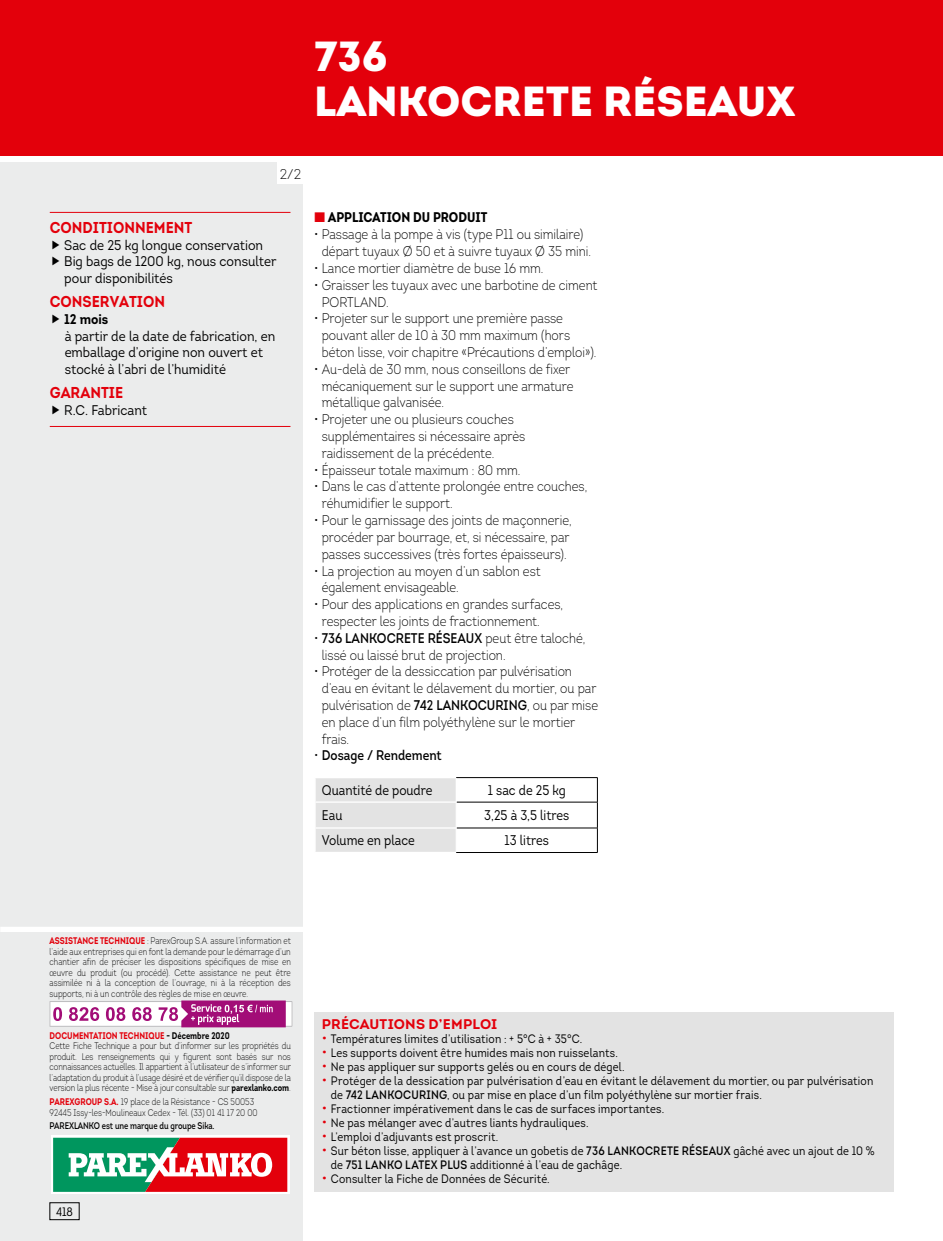
<style>
.page{position:relative;width:943px;height:1241px;background:#fff}
.page>*{position:absolute;margin:0;border:0;box-sizing:border-box;transform-origin:0 0}
.t1{font:900 42px/45.5px "Intro";color:#fff}
.t2{font:700 15.75px "Intro";color:#e3000b;scale:.9 1}
.t3{font:300 14px/16.8px "Intro";color:#000;scale:.86 1}
.t4{font:14px/16.8px "Intro";color:#000;scale:.9 1}
.t5{font:14px "Intro";color:#000;scale:.86 1}
.t6{font:700 14px "Intro Cond";color:#000}
.t7{font:700 14px "Intro";letter-spacing:.015em;color:#e3000b}
.t8{font:600 14px "Intro";color:#000;scale:.86 1}
.t9{font:700 14px "Intro";color:#000;scale:.9 1}
.t10{font:300 14px "Intro";color:#000}
.t11{font:12.25px/14px "Intro";letter-spacing:.015em;color:#000;scale:.86 1}
.t12{font:12.25px "Intro Cond";color:#000}
.t13{font:300 9.62px/10.5px "Intro";letter-spacing:-.01em;color:#000;scale:.8 1}
.t14{font:600 9.62px "Intro";letter-spacing:-.01em;color:#000;scale:.8 1}
.s1{color:#e3000b}
.s2{font-weight:600}
.s3{font-weight:300}
.s4{font-weight:700;color:#e3000b}
.s5{font-weight:700}
.s6{font-size:14px;color:#e3000b}
</style>
<div class="page">
<div style="left:0;top:163px;width:303px;height:1077px;background:#ebecec"></div>
<div style="left:0;top:0;width:943px;height:156px;background:#e3000b"></div>
<svg style="left:51px;top:1135px;width:238px;height:58px"></svg>
<svg style="left:53px;top:1137px;width:234px;height:54px;background:#9c7768"></svg>
<div style="left:0;top:926px;width:305px;height:5px;background:#fff"></div>
<hr style="left:456px;top:777px;width:141px;height:1px;background:#000">
<hr style="left:456px;top:801px;width:141px;height:1px;background:#000">
<hr style="left:456px;top:827px;width:141px;height:1px;background:#000">
<svg style="left:597px;top:777px;width:1px;height:75px"></svg>
<hr style="left:456px;top:852px;width:141px;height:1px;background:#000">
<svg style="left:315px;top:777px;width:142px;height:75px;background:#e4e4e4"></svg>
<hr style="left:50px;top:212px;width:240px;height:1px;background:#e3000b">
<hr style="left:50px;top:426px;width:240px;height:1px;background:#e3000b">
<div style="left:314px;top:1011px;width:579px;height:180px;background:#e3e3e3"></div>
<div style="left:278px;top:163px;width:25px;height:21px;background:#fff"></div>
<svg style="left:50px;top:1000px;width:242px;height:27px;background:#cf89bb"></svg>
<div style="left:50px;top:1202px;width:29px;height:17px;border:1px solid #000"></div>
<h1 class="t1" style="left:314px;top:32px;width:483px">736<br>LANKOCRETE RÉSEAUX</h1>
<p class="t10" style="left:280px;top:165px;width:23px">2/2</p>
<p class="t2" style="left:50px;top:217px;width:160px">CONDITIONNEMENT</p>
<p class="t4" style="left:64px;top:236px;width:237px">Sac de 25 kg longue conservation<br>Big bags de 1200 kg, nous consulter pour disponibilités</p>
<p class="t2" style="left:50px;top:291px;width:130px">CONSERVATION</p>
<p class="t9" style="left:64px;top:310px;width:51px">12 mois</p>
<p class="t4" style="left:65px;top:327px;width:235px">à partir de la date de fabrication, en emballage d’origine non ouvert et stocké à l’abri de l’humidité</p>
<p class="t2" style="left:50px;top:382px;width:83px">GARANTIE</p>
<p class="t4" style="left:64px;top:401px;width:94px">R.C. Fabricant</p>
<p class="t6" style="left:314px;top:208px;width:174px"><span class="s1">■</span> APPLICATION DU PRODUIT</p>
<p class="t3" style="left:314px;top:226px;width:323px;text-align:center">• Passage à la pompe à vis (type P11 ou similaire) départ tuyaux Ø 50 et à suivre tuyaux Ø 35 mini.</p>
<p class="t3" style="left:314px;top:259px;width:268px">• Lance mortier diamètre de buse 16 mm.</p>
<p class="t3" style="left:322px;top:276px;width:322px;text-indent:-7px">• Graisser les tuyaux avec une barbotine de ciment<br>PORTLAND.</p>
<p class="t3" style="left:322px;top:310px;width:321px;text-indent:-7px">• Projeter sur le support une première passe pouvant aller de 10 à 30 mm maximum (hors béton lisse, voir chapitre «Précautions d’emploi»).</p>
<p class="t3" style="left:322px;top:360px;width:294px;text-indent:-7px">• Au-delà de 30 mm, nous conseillons de fixer mécaniquement sur le support une armature métallique galvanisée.</p>
<p class="t3" style="left:322px;top:411px;width:238px;text-indent:-7px">• Projeter une ou plusieurs couches supplémentaires si nécessaire après raidissement de la précédente.</p>
<p class="t3" style="left:314px;top:461px;width:241px">• Épaisseur totale maximum : 80 mm.</p>
<p class="t3" style="left:322px;top:478px;width:310px;text-indent:-7px">• Dans le cas d’attente prolongée entre couches, réhumidifier le support.</p>
<p class="t3" style="left:314px;top:511px;width:301px;text-align:center">• Pour le garnissage des joints de maçonnerie, procéder par bourrage, et, si nécessaire, par passes successives (très fortes épaisseurs).</p>
<p class="t3" style="left:322px;top:562px;width:256px;text-indent:-7px">• La projection au moyen d’un sablon est également envisageable.</p>
<p class="t3" style="left:322px;top:595px;width:282px;text-indent:-7px">• Pour des applications en grandes surfaces, respecter les joints de fractionnement.</p>
<p class="t3" style="left:322px;top:629px;width:308px;text-indent:-7px">• <span class="s2">736 LANKOCRETE RÉSEAUX</span> peut être taloché, lissé ou laissé brut de projection.</p>
<p class="t3" style="left:322px;top:663px;width:323px;text-indent:-7px">• Protéger de la dessiccation par pulvérisation d’eau en évitant le délavement du mortier, ou par pulvérisation de <span class="s2">742 LANKOCURING</span>, ou par mise en place d’un film polyéthylène sur le mortier frais.</p>
<p class="t8" style="left:314px;top:746px;width:150px"><span class="s3">•</span> Dosage / Rendement</p>
<p class="t5" style="left:322px;top:781px;width:130px">Quantité de poudre</p>
<p class="t5" style="left:488px;top:781px;width:92px">1 sac de 25 kg</p>
<p class="t5" style="left:322px;top:806px;width:25px">Eau</p>
<p class="t5" style="left:484px;top:806px;width:100px">3,25 à 3,5 litres</p>
<p class="t5" style="left:322px;top:831px;width:109px">Volume en place</p>
<p class="t5" style="left:504px;top:831px;width:53px">13 litres</p>
<p class="t13" style="left:50px;top:935px;width:303px;text-align:justify"><span class="s4">ASSISTANCE TECHNIQUE</span> : ParexGroup S.A. assure l’information et l’aide aux entreprises qui en font la demande pour le démarrage d’un chantier afin de préciser les dispositions spécifiques de mise en œuvre du produit (ou procédé). Cette assistance ne peut être assimilée ni à la conception de l’ouvrage, ni à la réception des supports, ni à un contrôle des règles de mise en œuvre.</p>
<p class="t13" style="left:50px;top:1030px;width:303px"><span class="s4">DOCUMENTATION TECHNIQUE</span> <span class="s5">- Décembre 2020<br></span>Cette Fiche Technique a pour but d’informer sur les propriétés du produit. Les renseignements qui y figurent sont basés sur nos connaissances actuelles. Il appartient à l’utilisateur de s’informer sur l’adaptation du produit à l’usage désiré et de vérifier qu’il dispose de la version la plus récente - Mise à jour consultable sur <span class="s5">parexlanko.com</span>.</p>
<p class="t13" style="left:50px;top:1096px;width:261px"><span class="s4">PAREXGROUP S.A.</span> 19 place de la Résistance - CS 50053<br>92445 Issy-les-Moulineaux Cedex - Tél. (33) 01 41 17 20 00</p>
<p class="t14" style="left:50px;top:1119px;width:208px">PAREXLANKO est une marque du groupe Sika.</p>
<p class="t12" style="left:56px;top:1203px;width:18px">418</p>
<p class="t7" style="left:322px;top:1014px;width:177px">PRÉCAUTIONS D’EMPLOI</p>
<p class="t11" style="left:322px;top:1031px;width:304px"><span class="s6">•</span> Températures limites d’utilisation : + 5°C à + 35°C.</p>
<p class="t11" style="left:322px;top:1045px;width:346px"><span class="s6">•</span> Les supports doivent être humides mais non ruisselants.</p>
<p class="t11" style="left:322px;top:1059px;width:354px"><span class="s6">•</span> Ne pas appliquer sur supports gelés ou en cours de dégel.</p>
<p class="t11" style="left:331px;top:1073px;width:632px;text-indent:-9px"><span class="s6">•</span> Protéger de la dessication par pulvérisation d’eau en évitant le délavement du mortier, ou par pulvérisation de <span class="s2">742 LANKOCURING</span>, ou par mise en place d’un film polyéthylène sur mortier frais.</p>
<p class="t11" style="left:322px;top:1101px;width:400px"><span class="s6">•</span> Fractionner impérativement dans le cas de surfaces importantes.</p>
<p class="t11" style="left:322px;top:1115px;width:312px"><span class="s6">•</span> Ne pas mélanger avec d’autres liants hydrauliques.</p>
<p class="t11" style="left:322px;top:1129px;width:207px"><span class="s6">•</span> L’emploi d’adjuvants est proscrit.</p>
<p class="t11" style="left:331px;top:1143px;width:634px;text-indent:-9px"><span class="s6">•</span> Sur béton lisse, appliquer à l’avance un gobetis de <span class="s2">736 LANKOCRETE RÉSEAUX</span> gâché avec un ajout de 10 % de <span class="s2">751 LANKO LATEX PLUS</span> additionné à l’eau de gachâge.</p>
<p class="t11" style="left:322px;top:1171px;width:267px"><span class="s6">•</span> Consulter la Fiche de Données de Sécurité.</p>
</div>
